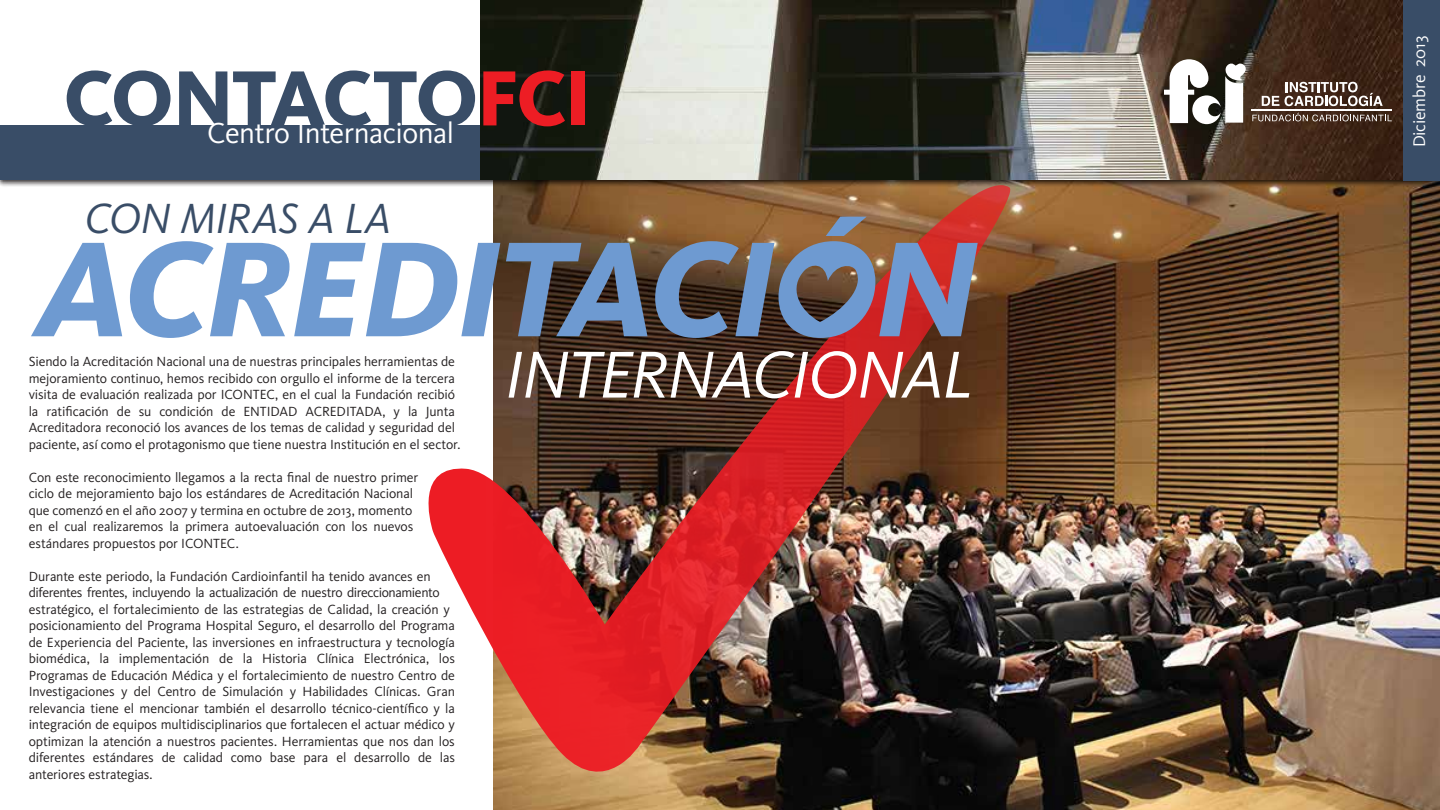
<style>
.page{position:relative;width:1440px;height:810px;background:#fff}
.page>*{position:absolute;margin:0;border:0;box-sizing:border-box;transform-origin:0 0}
.t1{font:800 81px "Kievit Pro";letter-spacing:-.025em;color:#394d67}
.t2{font:italic 68.62px "Kievit Pro";letter-spacing:-.025em;color:#fff}
.t3{font:italic 43.75px "Kievit Pro";letter-spacing:-.01em;color:#394d67}
.t4{font:30px "Kievit Pro";letter-spacing:-.02em;color:#fff}
.t5{font:17.5px "Kievit Pro";letter-spacing:-.015em;color:#fff}
.t6{font:13.75px/16.5px "Kievit Pro";letter-spacing:-.01em;color:#231f20}
.s1{color:#ed1d24}
</style>
<div class="page">
<img style="left:494px;top:227px;width:946px;height:583px">
<img style="left:0;top:88px;width:1440px;height:139px">
<div style="left:0;top:125px;width:561px;height:55px;background:#394d67"></div>
<img style="left:481px;top:0;width:922px;height:180px">
<div style="left:1403px;top:0;width:37px;height:180px;background:#394d67"></div>
<svg style="left:1164px;top:59px;width:228px;height:65px"></svg>
<img style="left:415px;top:185px;width:617px;height:613px">
<svg style="left:31px;top:243px;width:91px;height:93px"></svg>
<svg style="left:130px;top:241px;width:370px;height:97px"></svg>
<svg style="left:506px;top:243px;width:141px;height:93px;background:#5a6980"></svg>
<svg style="left:655px;top:217px;width:323px;height:121px;background:#7b6870"></svg>
<h1 class="t1" style="left:63px;top:50px;width:530px">CONTACTO<span class="s1">FCI</span></h1>
<h3 class="t4" style="left:207px;top:115px;width:248px">Centro Internacional</h3>
<h3 class="t3" style="left:85px;top:192px;width:308px">CON MIRAS A LA</h3>
<p class="t6" style="left:29px;top:353px;width:433px">Siendo la Acreditación Nacional una de nuestras principales herramientas de mejoramiento continuo, hemos recibido con orgullo el informe de la tercera visita de evaluación realizada por ICONTEC, en el cual la Fundación recibió la ratificación de su condición de ENTIDAD ACREDITADA, y la Junta Acreditadora reconoció los avances de los temas de calidad y seguridad del paciente, así como el protagonismo que tiene nuestra Institución en el sector.</p>
<p class="t6" style="left:29px;top:469px;width:391px">Con este reconocimiento llegamos a la recta final de nuestro primer ciclo de mejoramiento bajo los estándares de Acreditación Nacional que comenzó en el año 2007 y termina en octubre de 2013, momento en el cual realizaremos la primera autoevaluación con los nuevos estándares propuestos por ICONTEC.</p>
<p class="t6" style="left:29px;top:568px;width:428px">Durante este periodo, la Fundación Cardioinfantil ha tenido avances en diferentes frentes, incluyendo la actualización de nuestro direccionamiento estratégico, el fortalecimiento de las estrategias de Calidad, la creación y posicionamiento del Programa Hospital Seguro, el desarrollo del Programa de Experiencia del Paciente, las inversiones en infraestructura y tecnología biomédica, la implementación de la Historia Clínica Electrónica, los Programas de Educación Médica y el fortalecimiento de nuestro Centro de Investigaciones y del Centro de Simulación y Habilidades Clínicas. Gran relevancia tiene el mencionar también el desarrollo técnico-científico y la integración de equipos multidisciplinarios que fortalecen el actuar médico y optimizan la atención a nuestros pacientes. Herramientas que nos dan los diferentes estándares de calidad como base para el desarrollo de las anteriores estrategias.</p>
<h2 class="t2" style="left:505px;top:334px;width:470px">INTERNACIONAL</h2>
<p class="t5" style="left:1409px;top:147px;width:113px;rotate:-90deg">Diciembre 2013</p>
</div>
